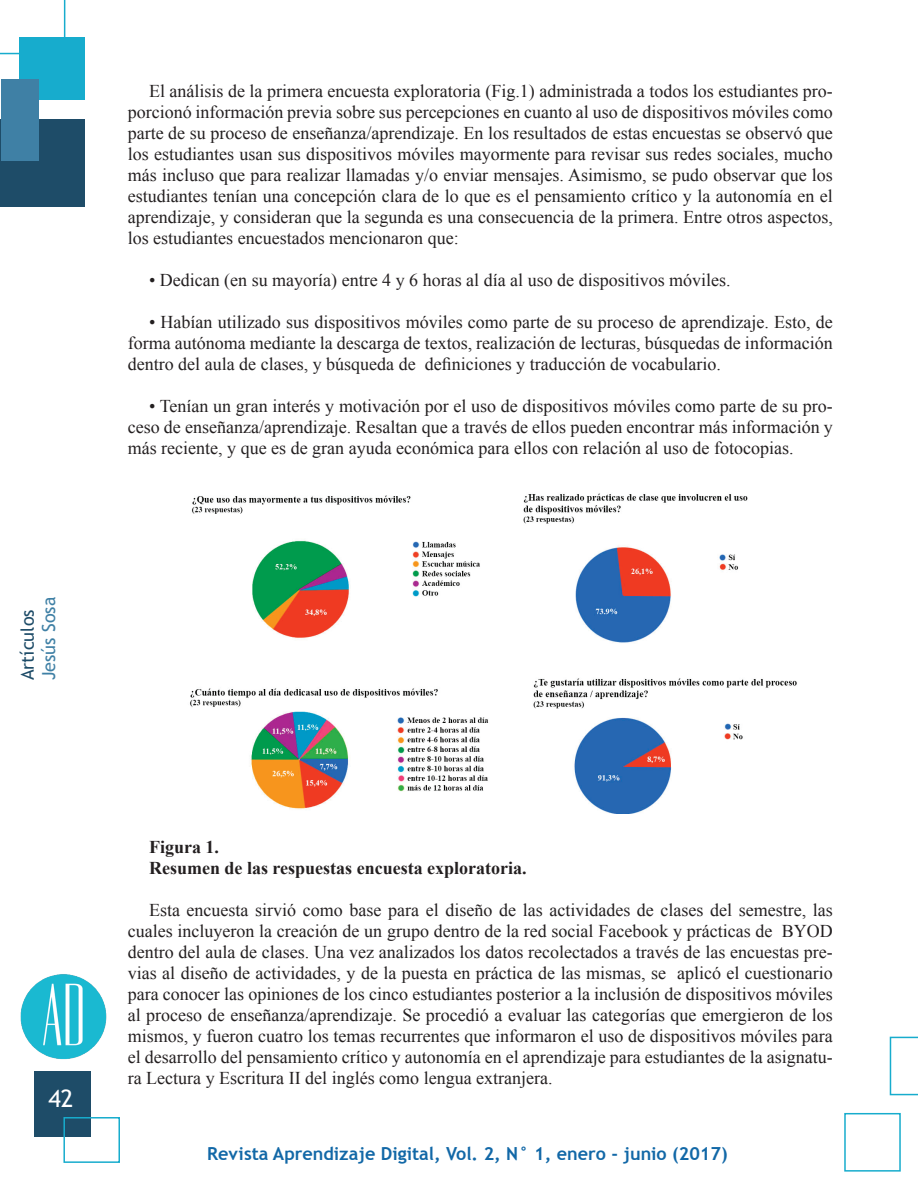
<style>
.page{position:relative;width:918px;height:1188px;background:#fff}
.page>*{position:absolute;margin:0;border:0;box-sizing:border-box;transform-origin:0 0}
.t1{font:24px "Trebuchet MS";color:#fff}
.t2{font:18px/21px "Times New Roman";color:#231f20;text-align:justify}
.t3{font:700 18px "Trebuchet MS";color:#1268a7}
.t4{font:700 18px/21px "Times New Roman";color:#231f20}
.t5{font:18px "Trebuchet MS";color:#1e4c68}
.t6{font:18px "Trebuchet MS";color:#3f80a5}
</style>
<div class="page">
<svg style="left:0;top:0;width:65px;height:54px"></svg>
<div style="left:20px;top:37px;width:65px;height:63px;background:#17accd"></div>
<div style="left:0;top:120px;width:85px;height:87px;background:#1e4c68"></div>
<div style="left:1px;top:79px;width:38px;height:81px;background:#3f80a5"></div>
<div style="left:844px;top:1113px;width:57px;height:59px;border:2px solid #17accd"></div>
<svg style="left:890px;top:1037px;width:28px;height:58px"></svg>
<div style="left:34px;top:1072px;width:57px;height:65px;background:#1e4c68"></div>
<div style="left:63px;top:1117px;width:57px;height:46px;border:2px solid #17accd"></div>
<img style="left:20px;top:974px;width:87px;height:86px">
<img style="left:190px;top:493px;width:607px;height:321px">
<p class="t6" style="left:38px;top:680px;width:85px;rotate:-90deg">Jesús Sosa</p>
<p class="t5" style="left:16px;top:680px;width:72px;rotate:-90deg">Artículos</p>
<p class="t2" style="left:128px;top:80px;width:707px;text-indent:21px">El análisis de la primera encuesta exploratoria (Fig.1) administrada a todos los estudiantes pro&shy;porcionó información previa sobre sus percepciones en cuanto al uso de dispositivos móviles como parte de su proceso de enseñanza/aprendizaje. En los resultados de estas encuestas se observó que los estudiantes usan sus dispositivos móviles mayormente para revisar sus redes sociales, mucho más incluso que para realizar llamadas y/o enviar mensajes. Asimismo, se pudo observar que los estudiantes tenían una concepción clara de lo que es el pensamiento crítico y la autonomía en el aprendizaje, y consideran que la segunda es una consecuencia de la primera. Entre otros aspectos, los estudiantes encuestados mencionaron que:</p>
<p class="t2" style="left:149px;top:269px;width:583px">• Dedican (en su mayoría) entre 4 y 6 horas al día al uso de dispositivos móviles.</p>
<p class="t2" style="left:128px;top:311px;width:707px;text-indent:21px">• Habían utilizado sus dispositivos móviles como parte de su proceso de aprendizaje. Esto, de forma autónoma mediante la descarga de textos, realización de lecturas, búsquedas de información dentro del aula de clases, y búsqueda de definiciones y traducción de vocabulario.</p>
<p class="t2" style="left:128px;top:395px;width:707px;text-indent:21px">• Tenían un gran interés y motivación por el uso de dispositivos móviles como parte de su pro&shy;ceso de enseñanza/aprendizaje. Resaltan que a través de ellos pueden encontrar más información y más reciente, y que es de gran ayuda económica para ellos con relación al uso de fotocopias.</p>
<h1 class="t1" style="left:48px;top:1084px;width:27px">42</h1>
<p class="t4" style="left:149px;top:836px;width:379px">Figura 1.<br>Resumen de las respuestas encuesta exploratoria.</p>
<p class="t2" style="left:128px;top:899px;width:707px;text-indent:21px">Esta encuesta sirvió como base para el diseño de las actividades de clases del semestre, las cuales incluyeron la creación de un grupo dentro de la red social Facebook y prácticas de BYOD dentro del aula de clases. Una vez analizados los datos recolectados a través de las encuestas pre&shy;vias al diseño de actividades, y de la puesta en práctica de las mismas, se aplicó el cuestionario para conocer las opiniones de los cinco estudiantes posterior a la inclusión de dispositivos móviles al proceso de enseñanza/aprendizaje. Se procedió a evaluar las categorías que emergieron de los mismos, y fueron cuatro los temas recurrentes que informaron el uso de dispositivos móviles para el desarrollo del pensamiento crítico y autonomía en el aprendizaje para estudiantes de la asignatu&shy;ra Lectura y Escritura II del inglés como lengua extranjera.</p>
<p class="t3" style="left:207px;top:1142px;width:522px">Revista Aprendizaje Digital, Vol. 2, N° 1, enero - junio (2017)</p>
</div>
